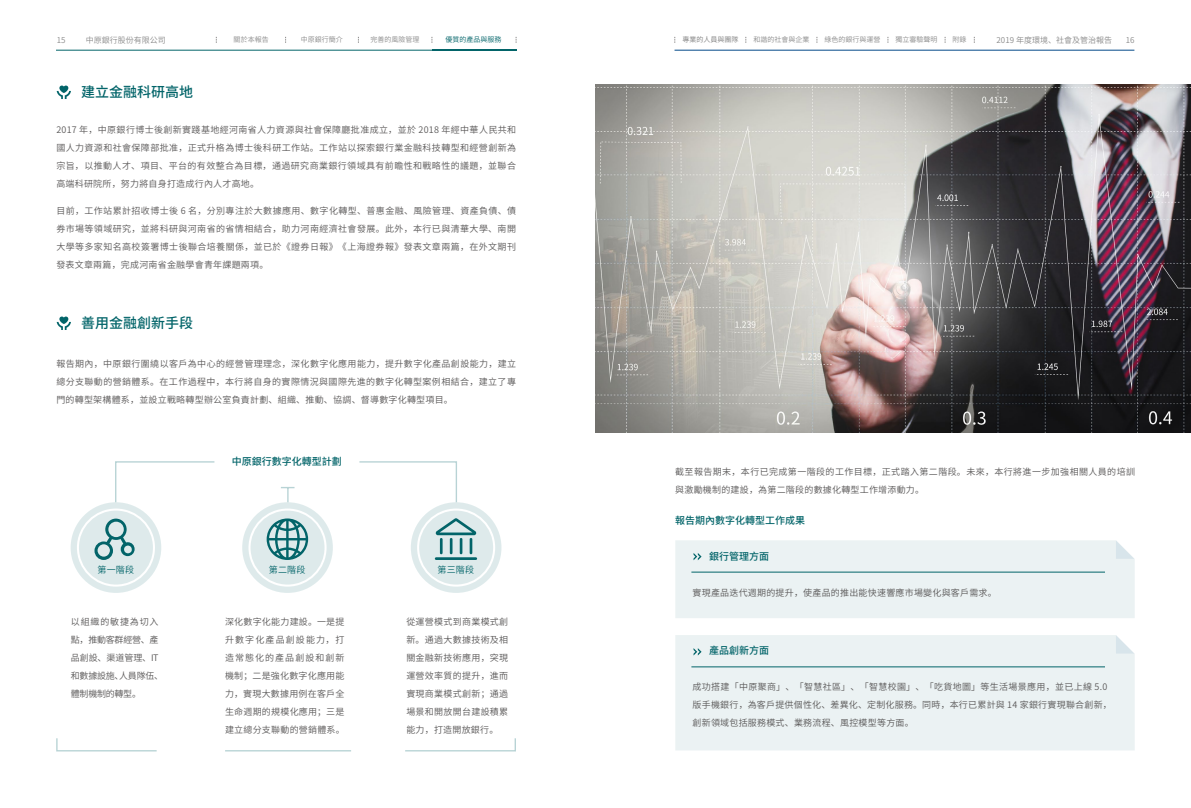
<style>
.page{position:relative;width:1191px;height:808px;background:#fff}
.page>*{position:absolute;margin:0;border:0;box-sizing:border-box;transform-origin:0 0}
.t1{font:500 14px "Source Han Sans CN";color:#026469}
.t2{font:500 10px "Source Han Sans CN";color:#026469}
.t3{font:9px/18px "Source Han Sans CN";letter-spacing:.025em;color:#595757;text-align:justify}
.t4{font:9px/18px "Source Han Sans CN";letter-spacing:.045em;color:#595757}
.t5{font:9px/18px "Source Han Sans CN";letter-spacing:-.025em;color:#595757}
.t6{font:9px "Source Han Sans CN";letter-spacing:.025em;color:#026469}
.t7{font:8px "Source Han Sans CN";color:#898989}
.t8{font:7px "Source Han Sans CN";color:#898989}
.t9{font:7px "Source Han Sans CN";color:#026469}
.t10{font:7px "Source Han Sans CN";color:#898989}
</style>
<div class="page">
<hr style="left:56px;top:50px;width:460px;height:1px;background:#026469">
<hr style="left:432px;top:49px;width:84px;height:1px;background:#026469">
<hr style="left:674px;top:50px;width:460px;height:1px;background:#034a89">
<svg style="left:56px;top:461px;width:460px;height:291px"></svg>
<svg style="left:71px;top:461px;width:145px;height:132px"></svg>
<svg style="left:242px;top:502px;width:91px;height:91px"></svg>
<svg style="left:411px;top:502px;width:90px;height:91px"></svg>
<div style="left:675px;top:540px;width:459px;height:78px;background:#ebf2f3"></div>
<div style="left:675px;top:635px;width:459px;height:115px;background:#ebf2f3"></div>
<hr style="left:691px;top:666px;width:414px;height:1px;background:#026469">
<svg style="left:1116px;top:635px;width:18px;height:19px"></svg>
<img style="left:595px;top:85px;width:596px;height:347px">
<svg style="left:57px;top:86px;width:14px;height:13px"></svg>
<svg style="left:57px;top:317px;width:14px;height:13px"></svg>
<p class="t7" style="left:57px;top:36px;width:10px">15</p>
<p class="t7" style="left:86px;top:36px;width:81px">中原銀行股份有限公司</p>
<p class="t8" style="left:234px;top:36px;width:37px">關於本報告</p>
<p class="t8" style="left:301px;top:36px;width:43px">中原銀行簡介</p>
<p class="t8" style="left:370px;top:36px;width:50px">完善的風險管理</p>
<p class="t9" style="left:445px;top:36px;width:57px">優質的產品與服務</p>
<p class="t10" style="left:682px;top:36px;width:57px">專業的人員與團隊</p>
<p class="t8" style="left:753px;top:36px;width:57px">和諧的社會與企業</p>
<p class="t8" style="left:824px;top:36px;width:57px">綠色的銀行與運營</p>
<p class="t8" style="left:895px;top:36px;width:43px">獨立審驗聲明</p>
<p class="t8" style="left:952px;top:36px;width:15px">附錄</p>
<p class="t7" style="left:996px;top:36px;width:117px">2019 年度環境、社會及管治報告</p>
<p class="t7" style="left:1125px;top:36px;width:10px">16</p>
<h1 class="t1" style="left:81px;top:84px;width:113px">建立金融科研高地</h1>
<p class="t3" style="left:56px;top:121px;width:461px">2017 年，中原銀行博士後創新實踐基地經河南省人力資源與社會保障廳批准成立，並於 2018 年經中華人民共和國人力資源和社會保障部批准，正式升格為博士後科研工作站。工作站以探索銀行業金融科技轉型和經營創新為宗旨，以推動人才、項目、平台的有效整合為目標，通過研究商業銀行領域具有前瞻性和戰略性的議題，並聯合高端科研院所，努力將自身打造成行內人才高地。</p>
<p class="t3" style="left:56px;top:201px;width:461px">目前，工作站累計招收博士後 6 名，分別專注於大數據應用、數字化轉型、普惠金融、風險管理、資產負債、債券市場等領域研究，並將科研與河南省的省情相結合，助力河南經濟社會發展。此外，本行已與清華大學、南開大學等多家知名高校簽署博士後聯合培養關係，並已於《證券日報》《上海證券報》發表文章兩篇，在外文期刊發表文章兩篇，完成河南省金融學會青年課題兩項。</p>
<h1 class="t1" style="left:81px;top:315px;width:113px">善用金融創新手段</h1>
<p class="t3" style="left:56px;top:354px;width:461px">報告期內，中原銀行圍繞以客戶為中心的經營管理理念，深化數字化應用能力，提升數字化產品創設能力，建立總分支聯動的營銷體系。在工作過程中，本行將自身的實際情況與國際先進的數字化轉型案例相結合，建立了專門的轉型架構體系，並設立戰略轉型辦公室負責計劃、組織、推動、協調、督導數字化轉型項目。</p>
<p class="t2" style="left:232px;top:455px;width:112px">中原銀行數字化轉型計劃</p>
<p class="t6" style="left:97px;top:565px;width:38px">第一階段</p>
<p class="t6" style="left:269px;top:565px;width:38px">第二階段</p>
<p class="t6" style="left:437px;top:565px;width:38px">第三階段</p>
<p class="t5" style="left:71px;top:613px;width:94px">以組織的敏捷為切入點，推動客群經營、產品創設、渠道管理、IT和數據設施、人員隊伍、體制機制的轉型。</p>
<p class="t3" style="left:225px;top:613px;width:121px">深化數字化能力建設。一是提升數字化產品創設能力，打造常態化的產品創設和創新機制；二是強化數字化應用能力，實現大數據用例在客戶全生命週期的規模化應用；三是建立總分支聯動的營銷體系。</p>
<p class="t3" style="left:406px;top:613px;width:103px">從運營模式到商業模式創新。通過大數據技術及相關金融新技術應用，突現運營效率質的提升，進而實現商業模式創新；通過場景和開放開台建設積累能力，打造開放銀行。</p>
<p class="t4" style="left:675px;top:463px;width:461px">截至報告期末，本行已完成第一階段的工作目標，正式踏入第二階段。未來，本行將進一步加強相關人員的培訓與激勵機制的建設，為第二階段的數據化轉型工作增添動力。</p>
<p class="t2" style="left:675px;top:515px;width:131px">報告期內數字化轉型工作成果</p>
<p class="t2" style="left:709px;top:550px;width:61px">銀行管理方面</p>
<p class="t3" style="left:692px;top:583px;width:306px">實現產品迭代週期的提升，使產品的推出能快速響應市場變化與客戶需求。</p>
<p class="t2" style="left:709px;top:645px;width:61px">產品創新方面</p>
<p class="t3" style="left:692px;top:678px;width:421px;text-align:left">成功搭建「中原聚商」、「智慧社區」、「智慧校園」、「吃貨地圖」等生活場景應用，並已上線 5.0版手機銀行，為客戶提供個性化、差異化、定制化服務。同時，本行已累計與 14 家銀行實現聯合創新，創新領域包括服務模式、業務流程、風控模型等方面。</p>
</div>
